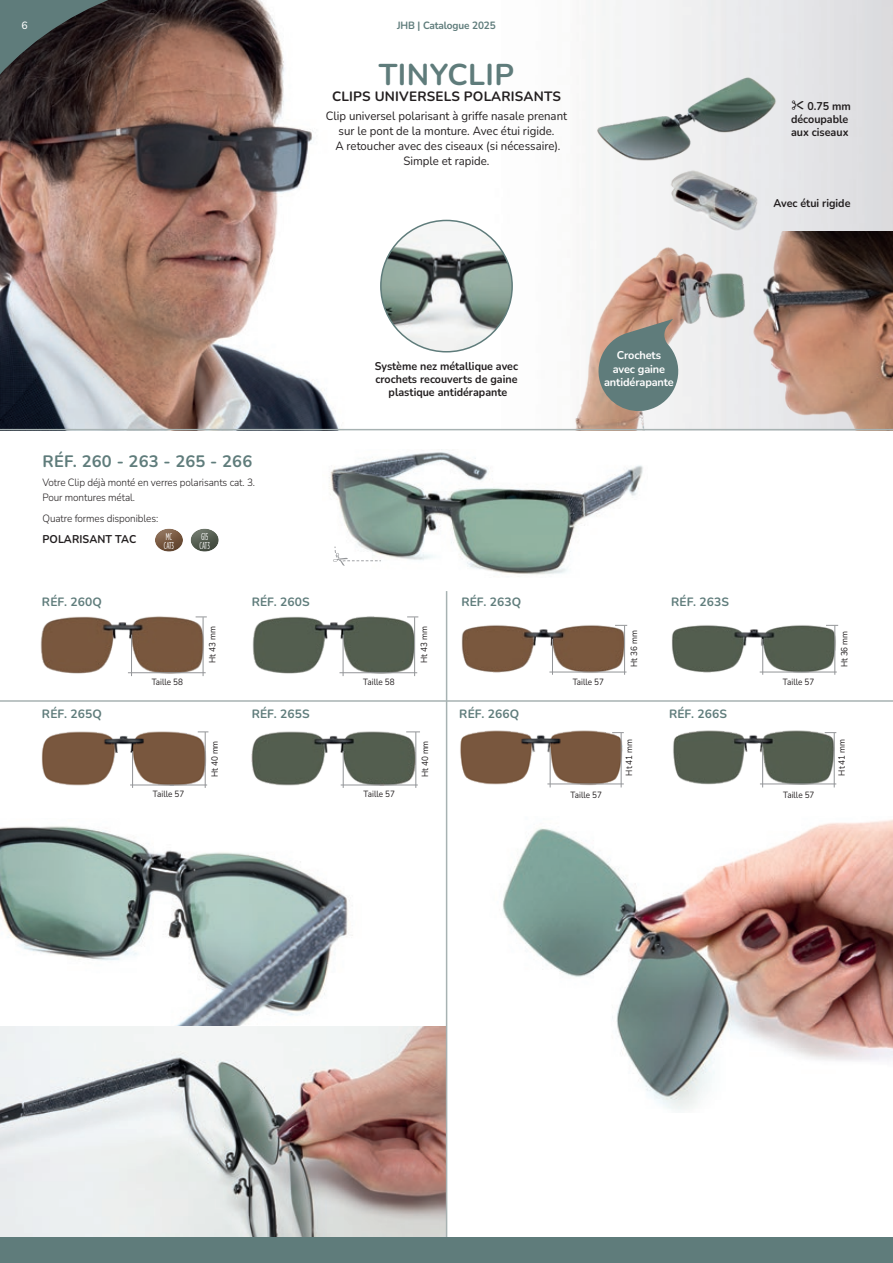
<style>
.page{position:relative;width:893px;height:1263px;background:#fff}
.page>*{position:absolute;margin:0;border:0;box-sizing:border-box;transform-origin:0 0}
.titolo{font:700 30px "Nunito";letter-spacing:.015em;color:#5f7c7b}
.modello{font:700 16.5px "Nunito";letter-spacing:.01em;color:#5f7c7b}
.titolo-2{font:700 13.5px "Nunito";letter-spacing:.015em;color:#231f20}
.titolo-3{font:12px/15px "Nunito";color:#231f20;text-align:center;scale:.95 1}
.modello_piccolo{font:700 12px "Nunito";letter-spacing:.01em;color:#5f7c7b}
.titoletto{font:700 11.25px "Nunito";color:#231f20;scale:.95 1}
.prezzo_titolo{font:700 11.25px "Nunito";letter-spacing:-.01em;color:#fff}
.titolo_cat_lenti{font:700 11.25px "Nunito";letter-spacing:.01em;color:#231f20;scale:.95 1}
.modello-2{font:300 10.5px "Nunito";letter-spacing:-.01em;color:#231f20;scale:.95 1}
.t1{font:700 10.5px "Nunito";letter-spacing:-.01em;color:#5f7c7b;scale:.95 1}
.t2{font:500 10.5px "Nunito";color:#fff}
.lente{font:9.75px "Gotham Condensed";color:#fff;scale:.8 1}
.taglia{font:9px "Nunito";color:#231f20;scale:.9 1}
</style>
<div class="page">
<img style="left:0;top:826px;width:403px;height:201px">
<img style="left:390px;top:0;width:503px;height:429px">
<img style="left:0;top:0;width:390px;height:429px">
<img style="left:329px;top:452px;width:314px;height:125px">
<svg style="left:333px;top:546px;width:49px;height:20px"></svg>
<img style="left:566px;top:231px;width:327px;height:198px">
<img style="left:502px;top:819px;width:391px;height:292px">
<img style="left:41px;top:731px;width:168px;height:57px">
<img style="left:251px;top:731px;width:169px;height:57px">
<svg style="left:406px;top:732px;width:14px;height:1px"></svg>
<hr style="left:132px;top:751px;width:1px;height:37px;background:#939598">
<hr style="left:205px;top:732px;width:1px;height:56px;background:#939598">
<hr style="left:130px;top:785px;width:77px;height:1px;background:#939598">
<hr style="left:343px;top:751px;width:1px;height:37px;background:#939598">
<hr style="left:416px;top:732px;width:1px;height:56px;background:#939598">
<hr style="left:341px;top:785px;width:77px;height:1px;background:#939598">
<img style="left:40px;top:616px;width:167px;height:61px">
<img style="left:252px;top:616px;width:167px;height:61px">
<hr style="left:131px;top:635px;width:1px;height:41px;background:#939598">
<hr style="left:203px;top:617px;width:1px;height:59px;background:#939598">
<hr style="left:128px;top:672px;width:78px;height:1px;background:#939598">
<hr style="left:343px;top:635px;width:1px;height:41px;background:#939598">
<hr style="left:414px;top:617px;width:1px;height:59px;background:#939598">
<hr style="left:339px;top:672px;width:78px;height:1px;background:#939598">
<img style="left:461px;top:624px;width:167px;height:49px">
<img style="left:671px;top:624px;width:168px;height:51px">
<svg style="left:615px;top:625px;width:12px;height:1px"></svg>
<svg style="left:826px;top:625px;width:12px;height:1px"></svg>
<hr style="left:552px;top:639px;width:1px;height:36px;background:#939598">
<hr style="left:624px;top:626px;width:1px;height:49px;background:#939598">
<hr style="left:549px;top:672px;width:77px;height:1px;background:#939598">
<hr style="left:762px;top:639px;width:1px;height:36px;background:#939598">
<hr style="left:834px;top:626px;width:1px;height:49px;background:#939598">
<hr style="left:760px;top:672px;width:77px;height:1px;background:#939598">
<img style="left:460px;top:730px;width:164px;height:58px">
<img style="left:673px;top:730px;width:164px;height:58px">
<hr style="left:550px;top:748px;width:1px;height:39px;background:#939598">
<hr style="left:621px;top:733px;width:1px;height:54px;background:#939598">
<svg style="left:612px;top:732px;width:12px;height:1px"></svg>
<hr style="left:547px;top:784px;width:77px;height:1px;background:#939598">
<hr style="left:762px;top:748px;width:1px;height:39px;background:#939598">
<hr style="left:834px;top:733px;width:1px;height:54px;background:#939598">
<hr style="left:760px;top:784px;width:76px;height:1px;background:#939598">
<div style="left:144px;top:526px;width:41px;height:27px;background:#231f20;opacity:.3"></div>
<div style="left:180px;top:526px;width:41px;height:27px;background:#231f20;opacity:.3"></div>
<img style="left:587px;top:68px;width:222px;height:107px">
<img style="left:381px;top:220px;width:131px;height:132px;border-radius:66px">
<img style="left:0;top:1027px;width:446px;height:210px">
<hr style="left:446px;top:591px;width:1px;height:646px;background:#a7b2b2">
<hr style="left:0;top:700px;width:893px;height:2px;background:#a7b2b2">
<img style="left:660px;top:165px;width:107px;height:66px">
<svg style="left:593px;top:319px;width:90px;height:95px"></svg>
<hr style="left:0;top:429px;width:893px;height:1px;background:#a7b2b2">
<svg style="left:0;top:0;width:202px;height:121px"></svg>
<div style="left:0;top:1237px;width:893px;height:26px;background:#5f7c7b"></div>
<svg style="left:792px;top:101px;width:12px;height:9px"></svg>
<p class="t2" style="left:22px;top:18px;width:8px">6</p>
<p class="t1" style="left:397px;top:18px;width:105px">JHB | Catalogue 2025</p>
<p class="titolo" style="left:379px;top:53px;width:137px">TINYCLIP</p>
<p class="titolo-2" style="left:332px;top:87px;width:230px">CLIPS UNIVERSELS POLARISANTS</p>
<p class="titolo-3" style="left:326px;top:108px;width:256px">Clip universel polarisant à griffe nasale prenant sur le pont de la monture. Avec étui rigide.<br>A retoucher avec des ciseaux (si nécessaire).<br>Simple et rapide.</p>
<p class="titoletto" style="left:807px;top:98px;width:47px">0.75 mm</p>
<p class="titoletto" style="left:791px;top:111px;width:62px">découpable</p>
<p class="titoletto" style="left:791px;top:124px;width:62px">aux ciseaux</p>
<p class="titoletto" style="left:774px;top:195px;width:82px">Avec étui rigide</p>
<p class="modello" style="left:43px;top:450px;width:211px">RÉF. 260 - 263 - 265 - 266</p>
<p class="modello-2" style="left:43px;top:475px;width:225px">Votre Clip déjà monté en verres polarisants cat. 3.</p>
<p class="modello-2" style="left:43px;top:490px;width:99px">Pour montures métal.</p>
<p class="modello-2" style="left:43px;top:511px;width:123px">Quatre formes disponibles:</p>
<p class="titolo_cat_lenti" style="left:43px;top:531px;width:100px">POLARISANT TAC</p>
<p class="lente" style="left:201px;top:530px;width:11px">G15</p>
<p class="lente" style="left:200px;top:539px;width:14px">CAT3</p>
<p class="lente" style="left:166px;top:530px;width:9px">MC</p>
<p class="lente" style="left:164px;top:539px;width:14px">CAT3</p>
<p class="titoletto" style="left:375px;top:358px;width:152px">Système nez métallique avec</p>
<p class="titoletto" style="left:375px;top:371px;width:151px">crochets recouverts de gaine</p>
<p class="titoletto" style="left:389px;top:384px;width:126px">plastique antidérapante</p>
<p class="prezzo_titolo" style="left:617px;top:347px;width:46px">Crochets</p>
<p class="prezzo_titolo" style="left:613px;top:361px;width:54px">avec gaine</p>
<p class="prezzo_titolo" style="left:604px;top:374px;width:71px">antidérapante</p>
<p class="modello_piccolo" style="left:42px;top:593px;width:61px">RÉF. 260Q</p>
<p class="modello_piccolo" style="left:252px;top:593px;width:60px">RÉF. 260S</p>
<p class="modello_piccolo" style="left:671px;top:593px;width:60px">RÉF. 263S</p>
<p class="modello_piccolo" style="left:461px;top:593px;width:61px">RÉF. 263Q</p>
<p class="modello_piccolo" style="left:42px;top:705px;width:61px">RÉF. 265Q</p>
<p class="taglia" style="left:206px;top:663px;width:42px;rotate:-90deg">Ht 43 mm</p>
<p class="taglia" style="left:418px;top:663px;width:42px;rotate:-90deg">Ht 43 mm</p>
<p class="taglia" style="left:628px;top:667px;width:42px;rotate:-90deg">Ht 36 mm</p>
<p class="taglia" style="left:838px;top:667px;width:42px;rotate:-90deg">Ht 36 mm</p>
<p class="taglia" style="left:152px;top:675px;width:36px">Taille 58</p>
<p class="taglia" style="left:363px;top:675px;width:36px">Taille 58</p>
<p class="taglia" style="left:573px;top:675px;width:36px">Taille 57</p>
<p class="taglia" style="left:783px;top:675px;width:36px">Taille 57</p>
<p class="modello_piccolo" style="left:252px;top:705px;width:60px">RÉF. 265S</p>
<p class="modello_piccolo" style="left:459px;top:705px;width:61px">RÉF. 266Q</p>
<p class="modello_piccolo" style="left:669px;top:705px;width:60px">RÉF. 266S</p>
<p class="taglia" style="left:208px;top:777px;width:42px;rotate:-90deg">Ht 40 mm</p>
<p class="taglia" style="left:419px;top:777px;width:42px;rotate:-90deg">Ht 40 mm</p>
<p class="taglia" style="left:623px;top:776px;width:42px;rotate:-90deg">Ht 41 mm</p>
<p class="taglia" style="left:835px;top:776px;width:42px;rotate:-90deg">Ht 41 mm</p>
<p class="taglia" style="left:153px;top:787px;width:36px">Taille 57</p>
<p class="taglia" style="left:364px;top:787px;width:36px">Taille 57</p>
<p class="taglia" style="left:571px;top:788px;width:36px">Taille 57</p>
<p class="taglia" style="left:783px;top:788px;width:36px">Taille 57</p>
</div>
